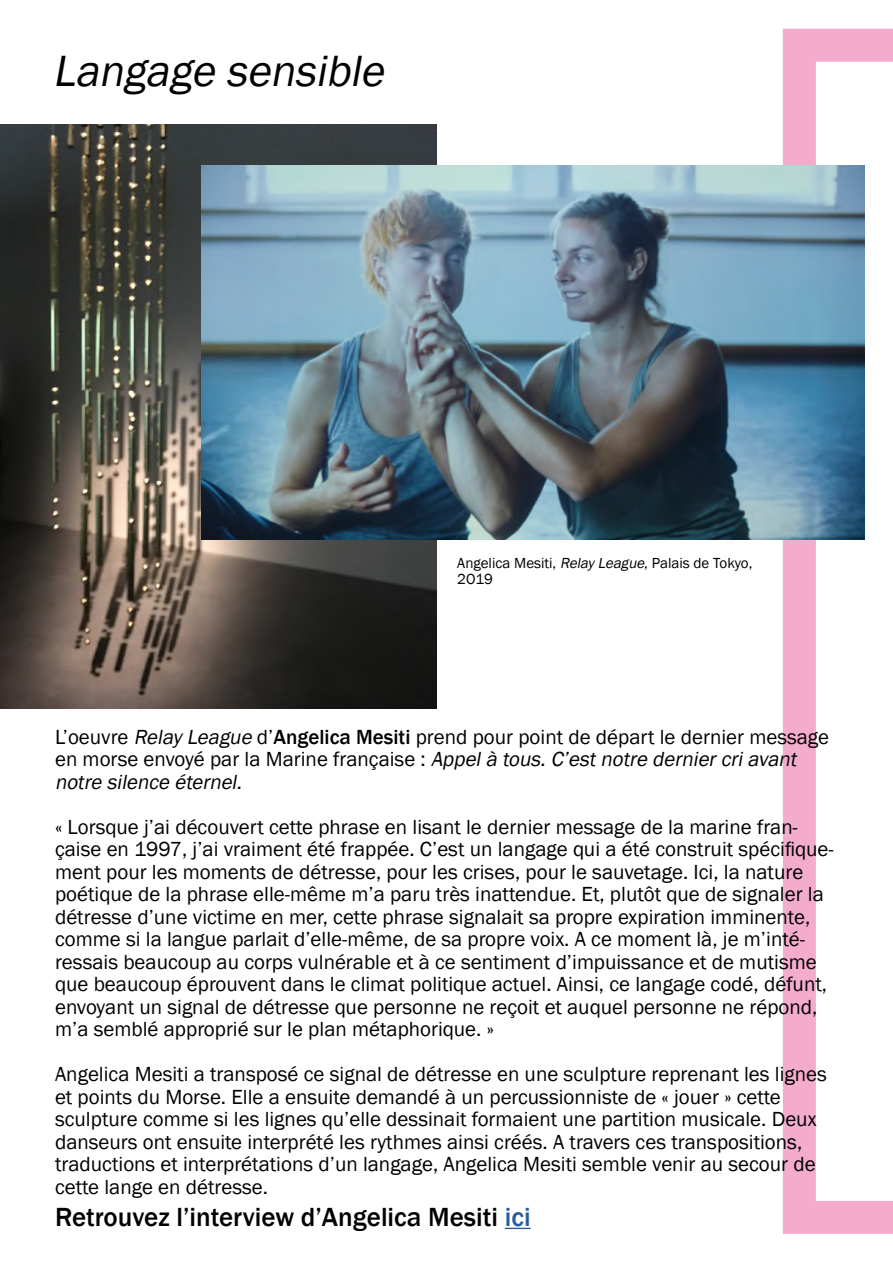
<style>
.page{position:relative;width:893px;height:1263px;background:#fff}
.page>*{position:absolute;margin:0;border:0;box-sizing:border-box;transform-origin:0 0}
.t1{font:italic 45px "Franklin Gothic";color:#010202}
.t2{font:500 27px "Franklin Gothic";color:#010202}
.t3{font:21px/22.5px "Franklin Gothic";color:#000}
.t4{font:15px/16.5px "Franklin Gothic";color:#000}
.s1{font-style:italic}
.s2{font-weight:500}
.s3{color:#275b9b}
</style>
<div class="page">
<img style="left:0;top:124px;width:436px;height:584px">
<svg style="left:783px;top:29px;width:110px;height:1205px"></svg>
<img style="left:202px;top:166px;width:663px;height:373px">
<svg style="left:505px;top:1228px;width:26px;height:1px"></svg>
<h1 class="t1" style="left:53px;top:43px;width:342px">Langage sensible</h1>
<p class="t4" style="left:457px;top:555px;width:297px">Angelica Mesiti, <span class="s1">RelayLeague</span>, Palais de Tokyo,<br>2O19</p>
<p class="t3" style="left:55px;top:726px;width:776px">L’oeuvre <span class="s1">RelayLeague</span> d’<span class="s2">Angelica Mesiti</span> prend pour point de départ le dernier message e n m o rs e e n voyé p a r l a M a r i n e f ra n ça i s e : <span class="s1">Appelà tous.C’estnotre derniercriavant notre silence éternel.</span></p>
<p class="t3" style="left:55px;top:816px;width:780px">« Lorsque j’ai découvert cette phrase en lisant le dernier message de la marine fran&shy;çaise en 1997, j’ai vraiment été frappée. C’est un langage qui a été construit spécifique&shy;ment pour les moments de détresse, pour les crises, pour le sauvetage. Ici, la nature poétique de la phrase elle-même m’a paru très inattendue. Et, plutôt que de signaler la détresse d’une victime en mer, cette phrase signalait sa propre expiration imminente, comme si la langue parlait d’elle-même, de sa propre voix. A ce moment là, je m’inté&shy;ressais beaucoup au corps vulnérable et à ce sentiment d’impuissance et de mutisme que beaucoup éprouvent dans le climat politique actuel. Ainsi, ce langage codé, défunt, envoyant un signal de détresse que personne ne reçoit et auquel personne ne répond, m’a semblé approprié sur le plan métaphorique. »</p>
<p class="t3" style="left:55px;top:1063px;width:773px">Angelica Mesiti a transposé ce signal de détresse en une sculpture reprenant les lignes et points du Morse. Elle a ensuite demandé à un percussionniste de « jouer » cette sculpture comme si les lignes qu’elle dessinait formaient une partition musicale. Deux danseurs ont ensuite interprété les rythmes ainsi créés. A travers ces transpositions, traductions et interprétations d’un langage, Angelica Mesiti semble venir au secour de cette lange en détresse.</p>
<p class="t2" style="left:55px;top:1201px;width:477px">Retrouvez l’interview d’Angelica Mesiti <span class="s3">ici</span></p>
</div>
